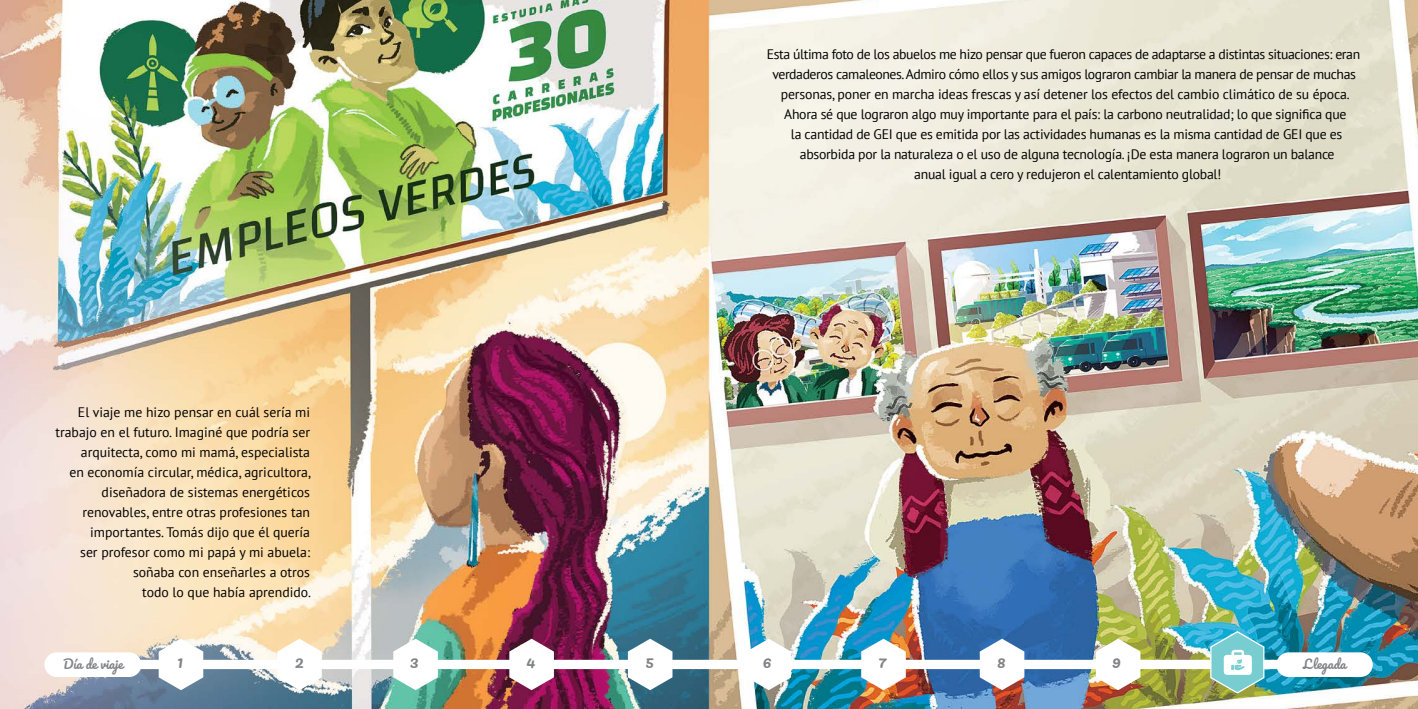
<style>
.page{position:relative;width:1418px;height:709px;background:#fff}
.page>*{position:absolute;margin:0;border:0;box-sizing:border-box;transform-origin:0 0}
.t1{font:16.25px "Pacifico";color:#808285}
.t2{font:13.75px "PT Sans";letter-spacing:-.02em;color:#000}
.t3{font:13.75px/20px "PT Sans";color:#000;text-align:right}
.t4{font:12.5px "Pacifico";color:#808285}
</style>
<div class="page">
<img style="left:0;top:0;width:1417px;height:709px">
<img style="left:112px;top:638px;width:1188px;height:52px">
<div style="left:44px;top:652px;width:97px;height:25px;background:#fff;border-radius:12px"></div>
<div style="left:1276px;top:652px;width:96px;height:25px;background:#fff;border-radius:12px"></div>
<svg style="left:1209px;top:630px;width:56px;height:64px"></svg>
<p class="t3" style="left:55px;top:401px;width:257px">El viaje me hizo pensar en cuál sería mi trabajo en el futuro. Imaginé que podría ser arquitecta, como mi mamá, especialista<br>en economía circular, médica, agricultora, diseñadora de sistemas energéticos renovables, entre otras profesiones tan importantes. Tomás dijo que él quería<br>ser profesor como mi papá y mi abuela: soñaba con enseñarles a otros<br>todo lo que había aprendido.</p>
<p class="t2" style="left:767px;top:45px;width:595px">Esta última foto de los abuelos me hizo pensar que fueron capaces de adaptarse a distintas situaciones: eran</p>
<p class="t2" style="left:772px;top:65px;width:585px">verdaderos camaleones. Admiro cómo ellos y sus amigos lograron cambiar la manera de pensar de muchas</p>
<p class="t2" style="left:780px;top:85px;width:570px">personas, poner en marcha ideas frescas y así detener los efectos del cambio climático de su época.</p>
<p class="t2" style="left:784px;top:105px;width:564px">Ahora sé que lograron algo muy importante para el país: la carbono neutralidad; lo que significa que</p>
<p class="t2" style="left:791px;top:125px;width:553px">la cantidad de GEI que es emitida por las actividades humanas es la misma cantidad de GEI que es</p>
<p class="t2" style="left:800px;top:145px;width:536px">absorbida por la naturaleza o el uso de alguna tecnología. ¡De esta manera lograron un balance</p>
<p class="t2" style="left:914px;top:165px;width:309px">anual igual a cero y redujeron el calentamiento global!</p>
<p class="t4" style="left:63px;top:657px;width:61px">Día de viaje</p>
<p class="t1" style="left:177px;top:653px;width:8px">1</p>
<p class="t1" style="left:295px;top:653px;width:11px">2</p>
<p class="t1" style="left:410px;top:653px;width:10px">3</p>
<p class="t1" style="left:526px;top:653px;width:11px">4</p>
<p class="t1" style="left:645px;top:653px;width:10px">5</p>
<p class="t1" style="left:763px;top:653px;width:10px">6</p>
<p class="t1" style="left:878px;top:653px;width:10px">7</p>
<p class="t1" style="left:997px;top:653px;width:10px">8</p>
<p class="t1" style="left:1112px;top:653px;width:10px">9</p>
<p class="t4" style="left:1303px;top:657px;width:44px">Llegada</p>
</div>
